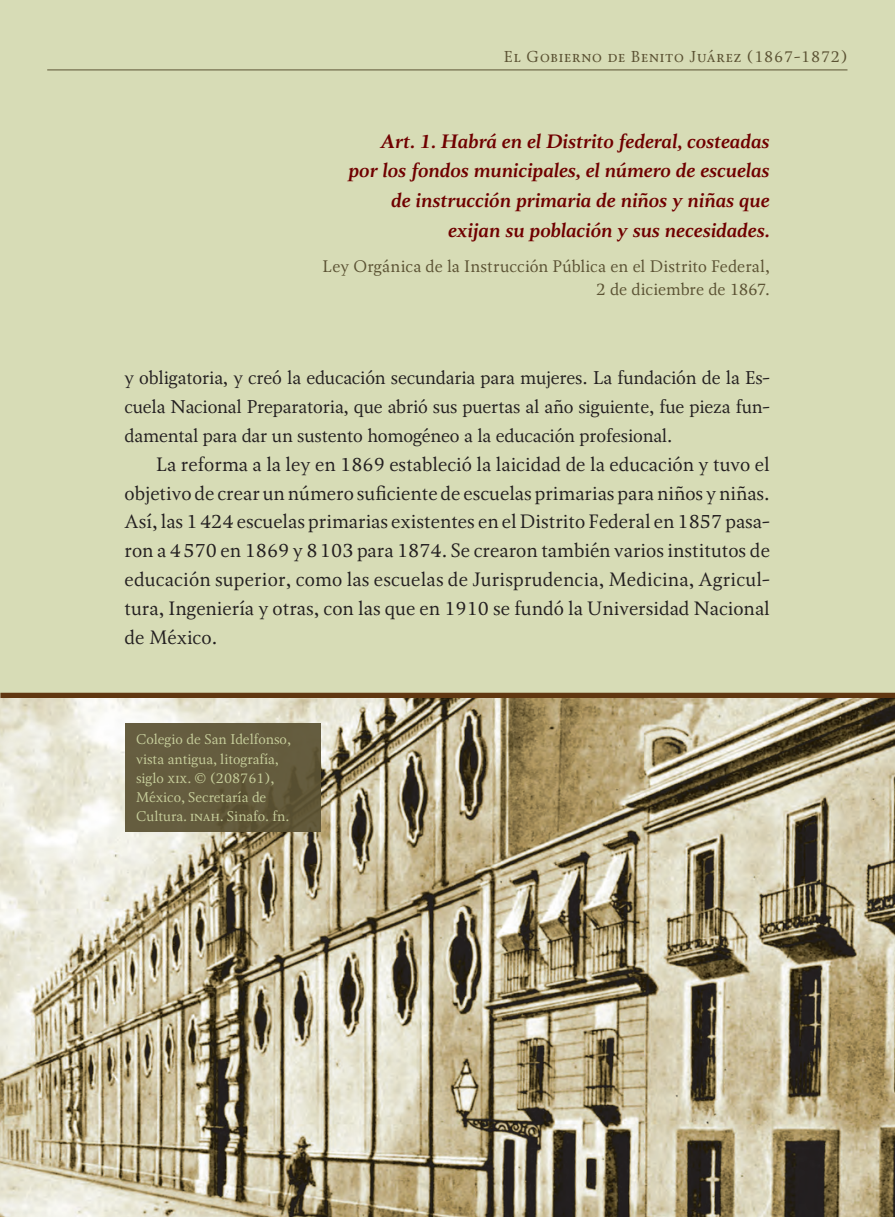
<style>
.page{position:relative;width:895px;height:1217px;background:#fff}
.page>*{position:absolute;margin:0;border:0;box-sizing:border-box;transform-origin:0 0}
.t1{font:19.25px/28.9px "Soberana Texto";color:#231f20;text-align:justify}
.t2{font:italic 700 19.25px/29.8px "Soberana Texto";color:#700000;text-align:right}
.t3{font:18.38px/28.9px "Soberana Texto";letter-spacing:-.01em;color:#231f20;text-align:justify}
.t4{font:16.62px/22.8px "Soberana Texto";letter-spacing:-.005em;color:#5b5233;text-align:right}
.t5{font:15.75px "Soberana Texto";letter-spacing:.05em;color:#5b5233}
.t6{font:14px/19.2px "Soberana Texto";color:#c7ce9b}
</style>
<div class="page">
<div style="left:0;top:0;width:894px;height:1216px;background:#d7dcb6"></div>
<hr style="left:47px;top:69px;width:800px;height:1px;background:#5b5233">
<img style="left:0;top:698px;width:894px;height:518px">
<div style="left:124px;top:723px;width:196px;height:108px;background:linear-gradient(to right,#665e40,#605839)"></div>
<div style="left:0;top:692px;width:894px;height:6px;background:#603711"></div>
<p class="t5" style="left:504px;top:47px;width:345px">El Gobierno de Benito Juárez (1867-1872)</p>
<p class="t2" style="left:349px;top:126px;width:423px">Art. 1. Habrá en el Distrito federal, costeadas por los fondos municipales, el número de escuelas de instrucción primaria de niños y niñas que exijan su población y sus necesidades.</p>
<p class="t4" style="left:322px;top:254px;width:448px">Ley Orgánica de la Instrucción Pública en el Distrito Federal,<br>2 de diciembre de 1867.</p>
<p class="t3" style="left:124px;top:363px;width:646px">y obligatoria, y creó la educación secundaria para mujeres. La fundación de la Es&shy;cuela Nacional Preparatoria, que abrió sus puertas al año siguiente, fue pieza fun&shy;damental para dar un sustento homogéneo a la educación profesional.</p>
<p class="t1" style="left:124px;top:449px;width:646px;text-indent:32px">La reforma a la ley en 1869 estableció la laicidad de la educación y tuvo el objetivo de crear un número suficiente de escuelas primarias para niños y niñas.<br>Así, las 1424 escuelas primarias existentes en el Distrito Federal en 1857 pasa&shy;ron a 4570 en 1869 y 8103 para 1874. Se crearon también varios institutos de educación superior, como las escuelas de Jurisprudencia, Medicina, Agricul&shy;tura, Ingeniería y otras, con las que en 1910 se fundó la Universidad Nacional de México.</p>
<p class="t6" style="left:136px;top:729px;width:156px">Colegio de San Idelfonso, vista antigua, litografía, siglo xix. © (208761),<br>México, Secretaría de<br>Cultura. inah. Sinafo. fn.</p>
</div>
